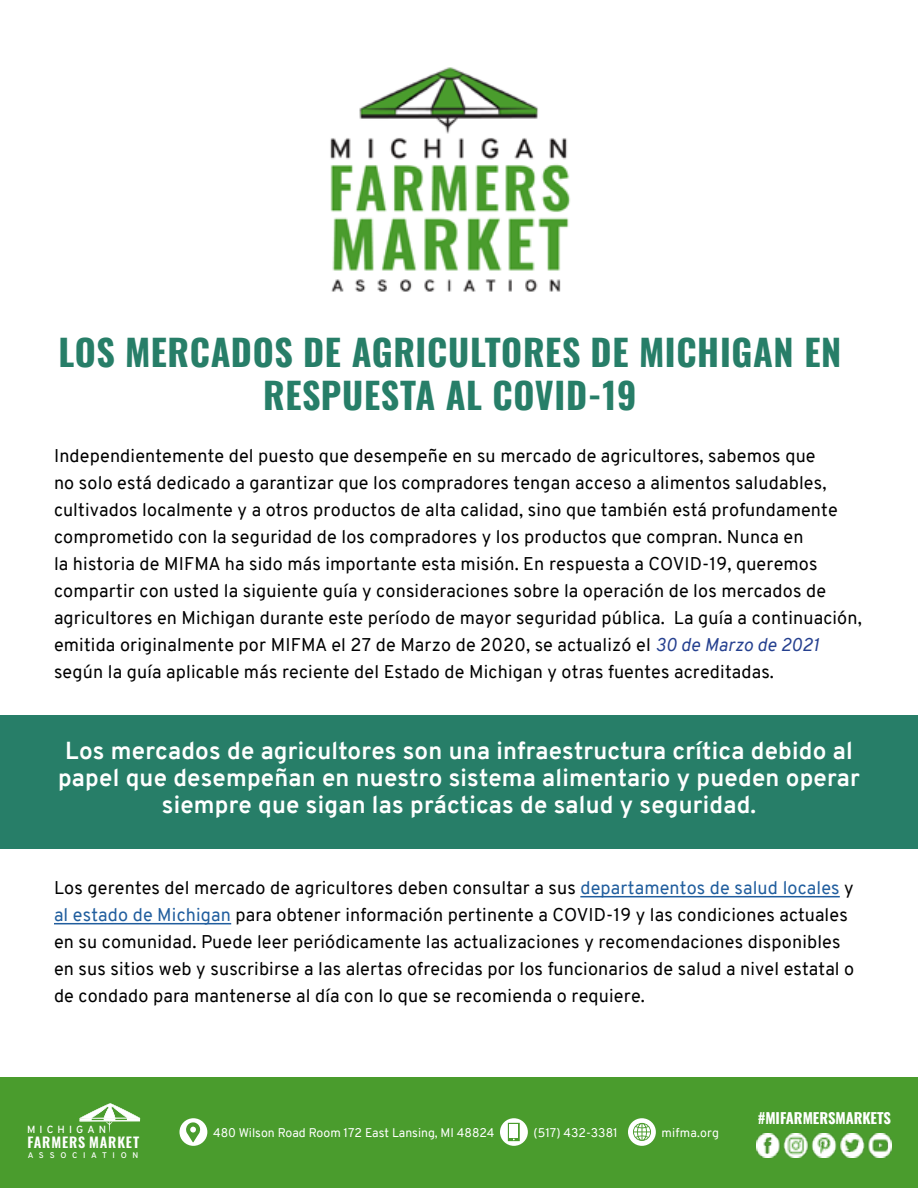
<style>
.page{position:relative;width:918px;height:1188px;background:#fff}
.page>*{position:absolute;margin:0;border:0;box-sizing:border-box;transform-origin:0 0}
.t1{font:36px/43.2px "Oswald";letter-spacing:.02em;color:#277e68;text-align:center}
.t2{font:700 24px/27px "Overpass";letter-spacing:.01em;color:#fff;text-align:center}
.t3{font:18px/27px "Overpass";letter-spacing:.01em;color:#000}
.t4{font:14.7px "Oswald";letter-spacing:-.005em;color:#fff}
.t5{font:600 14.1px "Oswald";letter-spacing:.06em;color:#fff}
.t6{font:12.3px "Overpass";color:#fff}
.t7{font:12.3px "Overpass";letter-spacing:.02em;color:#fff}
.t8{font:600 10.35px "Overpass";letter-spacing:.4em;color:#fff}
.t9{font:600 8.25px "Overpass";letter-spacing:.7em;color:#fff}
.s1{font-style:italic;color:#25408f}
.s2{color:#215e9e}
</style>
<div class="page">
<div style="left:0;top:716px;width:918px;height:133px;background:#277e68"></div>
<div style="left:0;top:1078px;width:918px;height:110px;background:#4a9c2d"></div>
<hr style="left:580px;top:896px;width:260px;height:1px;background:#215e9e">
<hr style="left:54px;top:923px;width:177px;height:1px;background:#215e9e">
<svg style="left:79px;top:1103px;width:61px;height:30px"></svg>
<svg style="left:179px;top:1118px;width:28px;height:28px"></svg>
<svg style="left:500px;top:1118px;width:28px;height:28px"></svg>
<svg style="left:628px;top:1118px;width:28px;height:28px"></svg>
<img style="left:330px;top:67px;width:241px;height:225px">
<img style="left:757px;top:1134px;width:135px;height:23px">
<h1 class="t1" style="left:59px;top:327px;width:784px">LOS MERCADOS DE AGRICULTORES DE MICHIGAN EN<br>RESPUESTA AL COVID-19</h1>
<p class="t3" style="left:54px;top:443px;width:809px">Independientemente del puesto que desempeñe en su mercado de agricultores, sabemos que<br>no solo está dedicado a garantizar que los compradores tengan acceso a alimentos saludables, cultivados localmente y a otros productos de alta calidad, sino que también está profundamente comprometido con la seguridad de los compradores y los productos que compran. Nunca en<br>la historia de MIFMA ha sido más importante esta misión. En respuesta a COVID-19, queremos compartir con usted la siguiente guía y consideraciones sobre la operación de los mercados de agricultores en Michigan durante este período de mayor seguridad pública. La guía a continuación, emitida originalmente por MIFMA el 27 de Marzo de 2020, se actualizó el <span class="s1">30 de Marzo de 2021 </span>según la guía aplicable más reciente del Estado de Michigan y otras fuentes acreditadas.</p>
<h2 class="t2" style="left:58px;top:738px;width:803px">Los mercados de agricultores son una infraestructura crítica debido al papel que desempeñan en nuestro sistema alimentario y pueden operar siempre que sigan las prácticas de salud y seguridad.</h2>
<p class="t3" style="left:54px;top:875px;width:802px">Los gerentes del mercado de agricultores deben consultar a sus <span class="s2">departamentos de salud locales</span> y <span class="s2">al estado de Michigan</span> para obtener información pertinente a COVID-19 y las condiciones actuales en su comunidad. Puede leer periódicamente las actualizaciones y recomendaciones disponibles en sus sitios web y suscribirse a las alertas ofrecidas por los funcionarios de salud a nivel estatal o de condado para mantenerse al día con lo que se recomienda o requiere.</p>
<p class="t8" style="left:27px;top:1122px;width:81px">MICHIGAN</p>
<p class="t9" style="left:28px;top:1149px;width:112px">ASSOCIATION</p>
<p class="t5" style="left:27px;top:1135px;width:113px">FARMERS MARKET</p>
<p class="t6" style="left:213px;top:1124px;width:283px">480 Wilson Road Room 172 East Lansing, MI 48824</p>
<p class="t6" style="left:534px;top:1124px;width:86px">(517) 432-3381</p>
<p class="t7" style="left:662px;top:1124px;width:59px">mifma.org</p>
<p class="t4" style="left:758px;top:1105px;width:135px">#MIFARMERSMARKETS</p>
</div>
